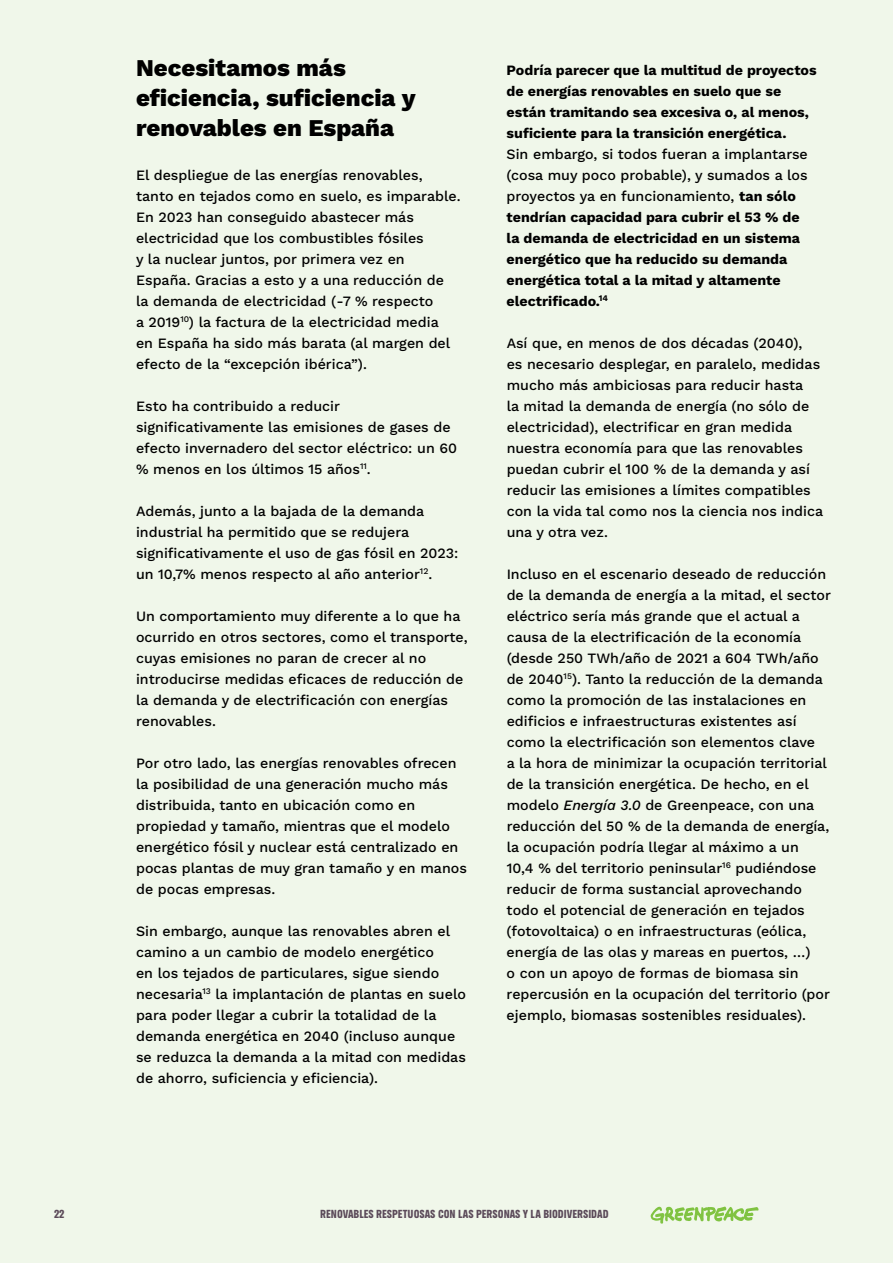
<style>
.page{position:relative;width:893px;height:1263px;background:#f0f7ea}
.page>*{position:absolute;margin:0;border:0;box-sizing:border-box;transform-origin:0 0}
.t1{font:800 24px/30px "Work Sans";color:#000}
.t2{font:500 14.25px/21px "Work Sans";color:#000}
.t3{font:700 14.25px/21px "Work Sans";color:#000}
.t4{font:700 10.5px "Greenpeace Sans";color:#5c4b5a}
.s1{font-weight:500}
.s2{font-style:italic}
</style>
<div class="page">
<svg style="left:651px;top:1206px;width:108px;height:17px"></svg>
<h1 class="t1" style="left:136px;top:52px;width:281px">Necesitamos más eficiencia, suficiencia y renovables en España</h1>
<p class="t2" style="left:136px;top:164px;width:326px">El despliegue de las energías renovables, tanto en tejados como en suelo, es imparable.<br>En 2023 han conseguido abastecer más electricidad que los combustibles fósiles<br>y la nuclear juntos, por primera vez en España. Gracias a esto y a una reducción de<br>la demanda de electricidad (-7 % respecto<br>a 2019<sup>10</sup>) la factura de la electricidad media<br>en España ha sido más barata (al margen del efecto de la “excepción ibérica”).</p>
<p class="t2" style="left:136px;top:395px;width:323px">Esto ha contribuido a reducir significativamente las emisiones de gases de efecto invernadero del sector eléctrico: un 60 % menos en los últimos 15 años<sup>11</sup>.</p>
<p class="t2" style="left:136px;top:500px;width:324px">Además, junto a la bajada de la demanda industrial ha permitido que se redujera significativamente el uso de gas fósil en 2023: un 10,7% menos respecto al año anterior<sup>12</sup>.</p>
<p class="t2" style="left:136px;top:605px;width:333px">Un comportamiento muy diferente a lo que ha ocurrido en otros sectores, como el transporte, cuyas emisiones no paran de crecer al no introducirse medidas eficaces de reducción de la demanda y de electrificación con energías renovables.</p>
<p class="t2" style="left:136px;top:752px;width:332px">Por otro lado, las energías renovables ofrecen la posibilidad de una generación mucho más distribuida, tanto en ubicación como en propiedad y tamaño, mientras que el modelo energético fósil y nuclear está centralizado en pocas plantas de muy gran tamaño y en manos de pocas empresas.</p>
<p class="t2" style="left:136px;top:920px;width:331px">Sin embargo, aunque las renovables abren el camino a un cambio de modelo energético<br>en los tejados de particulares, sigue siendo necesaria<sup>13</sup> la implantación de plantas en suelo para poder llegar a cubrir la totalidad de la demanda energética en 2040 (incluso aunque se reduzca la demanda a la mitad con medidas de ahorro, suficiencia y eficiencia).</p>
<p class="t3" style="left:507px;top:59px;width:312px">Podría parecer que la multitud de proyectos de energías renovables en suelo que se están tramitando sea excesiva o, al menos, suficiente para la transición energética.</p>
<p class="t3" style="left:507px;top:143px;width:303px"><span class="s1">Sin embargo, si todos fueran a implantarse (cosa muy poco probable), y sumados a los proyectos ya en funcionamiento,</span> tan sólo tendrían capacidad para cubrir el 53 % de la demanda de electricidad en un sistema energético que ha reducido su demanda energética total a la mitad y altamente electrificado.<sup>14</sup></p>
<p class="t2" style="left:507px;top:332px;width:318px">Así que, en menos de dos décadas (2040),<br>es necesario desplegar, en paralelo, medidas mucho más ambiciosas para reducir hasta<br>la mitad la demanda de energía (no sólo de electricidad), electrificar en gran medida nuestra economía para que las renovables puedan cubrir el 100 % de la demanda y así reducir las emisiones a límites compatibles con la vida tal como nos la ciencia nos indica una y otra vez.</p>
<p class="t2" style="left:507px;top:563px;width:326px">Incluso en el escenario deseado de reducción de la demanda de energía a la mitad, el sector eléctrico sería más grande que el actual a causa de la electrificación de la economía (desde 250 TWh/año de 2021 a 604 TWh/año de 2040<sup>15</sup>). Tanto la reducción de la demanda como la promoción de las instalaciones en edificios e infraestructuras existentes así como la electrificación son elementos clave<br>a la hora de minimizar la ocupación territorial de la transición energética. De hecho, en el modelo <span class="s2">Energía 3.0</span> de Greenpeace, con una reducción del 50 % de la demanda de energía, la ocupación podría llegar al máximo a un<br>10,4 % del territorio peninsular<sup>16</sup> pudiéndose reducir de forma sustancial aprovechando todo el potencial de generación en tejados (fotovoltaica) o en infraestructuras (eólica, energía de las olas y mareas en puertos, …)<br>o con un apoyo de formas de biomasa sin repercusión en la ocupación del territorio (por ejemplo, biomasas sostenibles residuales).</p>
<p class="t4" style="left:54px;top:1206px;width:12px">22</p>
<p class="t4" style="left:320px;top:1206px;width:290px">RENOVABLES RESPETUOSAS CON LAS PERSONAS Y LA BIODIVERSIDAD</p>
</div>
